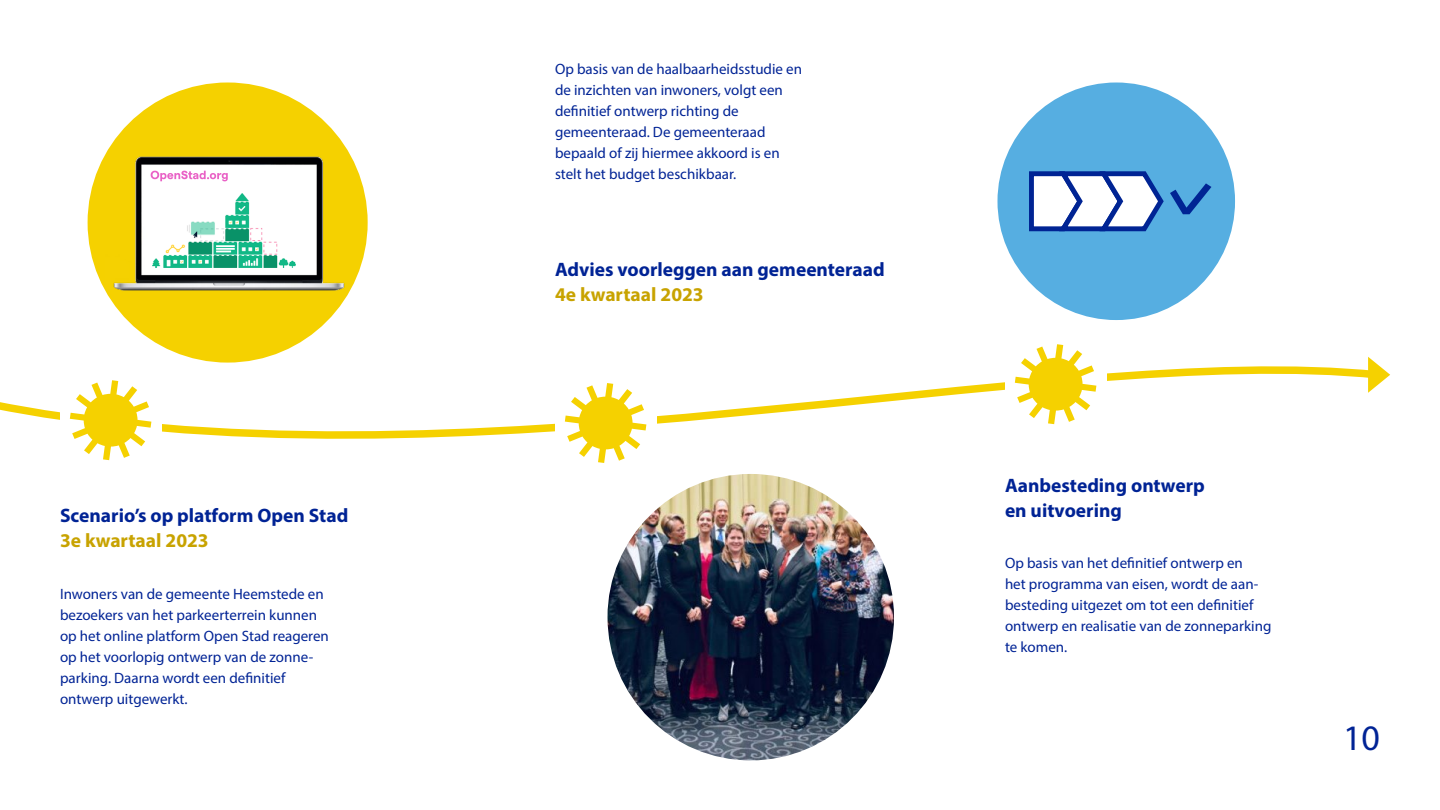
<style>
.page{position:relative;width:1440px;height:810px;background:#fff}
.page>*{position:absolute;margin:0;border:0;box-sizing:border-box;transform-origin:0 0}
.t1{font:36px "Myriad Pro";color:#002395}
.t2{font:700 19.5px/25.5px "Myriad Pro";color:#002395}
.t3{font:700 19.5px "Myriad Pro";color:#c8a300}
.t4{font:15px/21px "Myriad Pro";color:#002395}
</style>
<div class="page">
<div style="left:88px;top:83px;width:280px;height:280px;background:#f5d100;border-radius:50%"></div>
<svg style="left:1387px;top:372px;width:3px;height:6px"></svg>
<img style="left:105px;top:149px;width:245px;height:146px">
<img style="left:153px;top:194px;width:143px;height:73px">
<svg style="left:151px;top:171px;width:77px;height:10px"></svg>
<svg style="left:0;top:340px;width:1387px;height:162px"></svg>
<div style="left:997px;top:83px;width:238px;height:237px;background:#56aee1;border-radius:50%"></div>
<svg style="left:1029px;top:171px;width:182px;height:61px"></svg>
<img style="left:608px;top:474px;width:286px;height:286px;border-radius:143px">
<div style="left:60px;top:372px;width:101px;height:96px;background:#fff"></div>
<svg style="left:70px;top:380px;width:81px;height:80px"></svg>
<div style="left:555px;top:375px;width:101px;height:96px;background:#fff"></div>
<svg style="left:565px;top:383px;width:81px;height:80px"></svg>
<div style="left:1005px;top:336px;width:101px;height:96px;background:#fff"></div>
<svg style="left:1015px;top:344px;width:81px;height:80px"></svg>
<h2 class="t2" style="left:60px;top:502px;width:290px">Scenario’s op platform Open Stad</h2>
<h2 class="t3" style="left:60px;top:528px;width:150px">3e kwartaal 2023</h2>
<p class="t4" style="left:60px;top:583px;width:270px">Inwoners van de gemeente Heemstede en bezoekers van het parkeerterrein kunnen op het online platform Open Stad reageren op het voorlopig ontwerp van de zonne&shy;parking. Daarna wordt een definitief ontwerp uitgewerkt.</p>
<p class="t4" style="left:555px;top:58px;width:249px">Op basis van de haalbaarheidsstudie en de inzichten van inwoners, volgt een definitief ontwerp richting de gemeenteraad. De gemeenteraad bepaald of zij hiermee akkoord is en stelt het budget beschikbaar.</p>
<h2 class="t2" style="left:555px;top:256px;width:331px">Advies voorleggen aan gemeenteraad</h2>
<h2 class="t3" style="left:555px;top:282px;width:150px">4e kwartaal 2023</h2>
<h2 class="t2" style="left:1005px;top:472px;width:201px">Aanbesteding ontwerp en uitvoering</h2>
<p class="t4" style="left:1005px;top:553px;width:268px">Op basis van het definitief ontwerp en<br>het programma van eisen, wordt de aan&shy;besteding uitgezet om tot een definitief ontwerp en realisatie van de zonneparking te komen.</p>
<h1 class="t1" style="left:1343px;top:716px;width:38px">10</h1>
</div>
